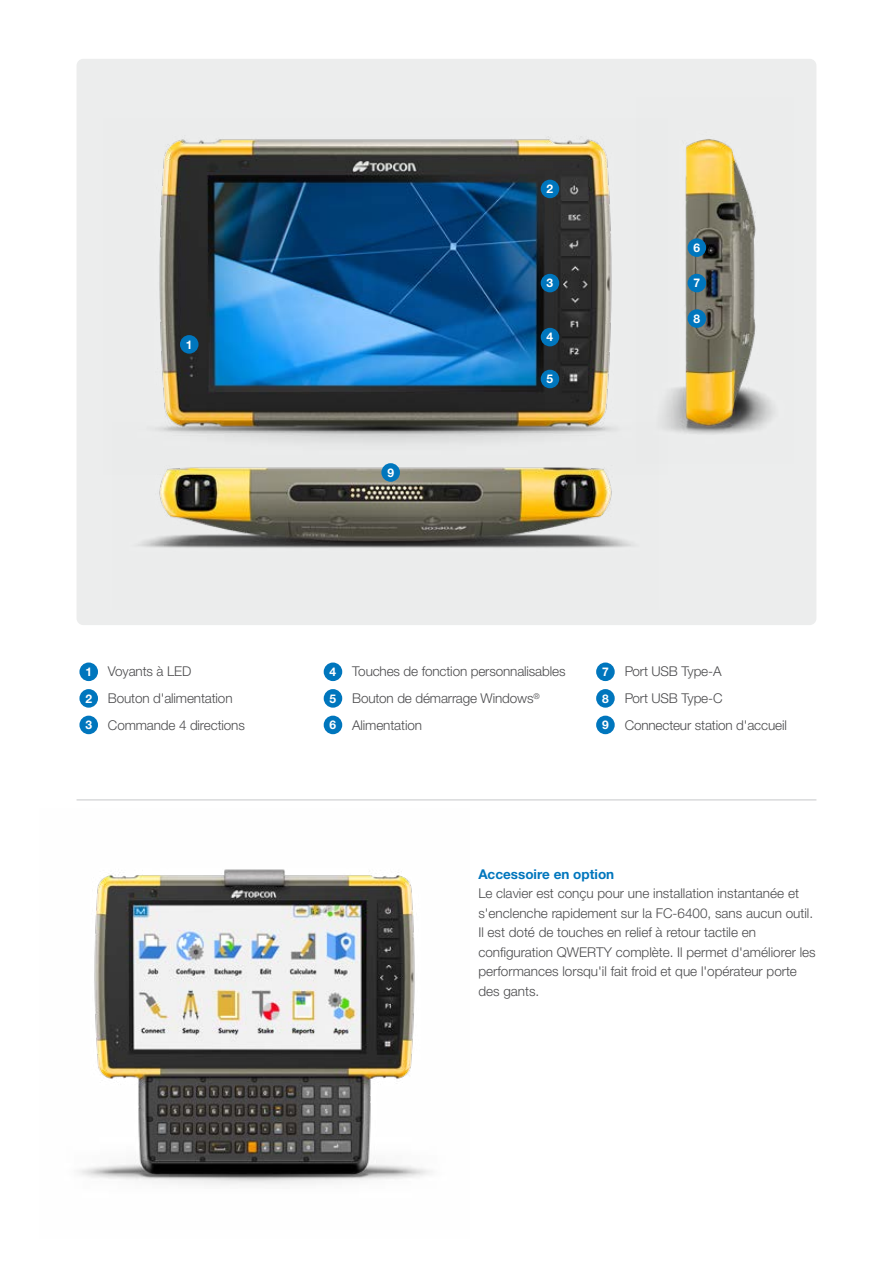
<style>
.page{position:relative;width:893px;height:1263px;background:#fff}
.page>*{position:absolute;margin:0;border:0;box-sizing:border-box;transform-origin:0 0}
.t1{font:300 13.5px/19.5px "Helvetica Neue LTW1 G";color:#4b4b4d}
.t2{font:700 13.5px "Helvetica Neue LTW1 G";color:#0076bd}
.t3{font:700 12px "Helvetica Neue LTW1 G";color:#fff}
</style>
<div class="page">
<hr style="left:77px;top:799px;width:739px;height:2px;background:#d9dadb">
<div style="left:79px;top:662px;width:19px;height:19px;background:#0076bd;border-radius:50%"></div>
<div style="left:79px;top:689px;width:19px;height:19px;background:#0076bd;border-radius:50%"></div>
<div style="left:79px;top:716px;width:19px;height:18px;background:#0076bd;border-radius:50%"></div>
<div style="left:324px;top:662px;width:18px;height:19px;background:#0076bd;border-radius:50%"></div>
<div style="left:324px;top:689px;width:18px;height:19px;background:#0076bd;border-radius:50%"></div>
<div style="left:324px;top:716px;width:18px;height:18px;background:#0076bd;border-radius:50%"></div>
<div style="left:596px;top:662px;width:19px;height:19px;background:#0076bd;border-radius:50%"></div>
<div style="left:596px;top:689px;width:19px;height:19px;background:#0076bd;border-radius:50%"></div>
<div style="left:596px;top:716px;width:19px;height:18px;background:#0076bd;border-radius:50%"></div>
<div style="left:77px;top:59px;width:739px;height:566px;background:#eceded;border-radius:7px"></div>
<img style="left:159px;top:136px;width:453px;height:286px">
<img style="left:138px;top:422px;width:493px;height:126px">
<img style="left:662px;top:139px;width:112px;height:295px">
<div style="left:180px;top:335px;width:18px;height:19px;background:#0076bd;border-radius:50%"></div>
<div style="left:541px;top:180px;width:18px;height:18px;background:#0076bd;border-radius:50%"></div>
<div style="left:541px;top:274px;width:18px;height:18px;background:#0076bd;border-radius:50%"></div>
<div style="left:541px;top:328px;width:18px;height:18px;background:#0076bd;border-radius:50%"></div>
<div style="left:541px;top:370px;width:18px;height:18px;background:#0076bd;border-radius:50%"></div>
<div style="left:688px;top:238px;width:18px;height:19px;background:#0076bd;border-radius:50%"></div>
<div style="left:688px;top:274px;width:18px;height:18px;background:#0076bd;border-radius:50%"></div>
<div style="left:688px;top:309px;width:18px;height:19px;background:#0076bd;border-radius:50%"></div>
<div style="left:381px;top:463px;width:19px;height:19px;background:#0076bd;border-radius:50%"></div>
<img style="left:78px;top:869px;width:354px;height:316px">
<p class="t3" style="left:186px;top:337px;width:8px">1</p>
<p class="t3" style="left:85px;top:664px;width:8px">1</p>
<p class="t3" style="left:85px;top:691px;width:8px">2</p>
<p class="t3" style="left:85px;top:717px;width:8px">3</p>
<p class="t1" style="left:108px;top:658px;width:138px;line-height:27px">Voyants à LED<br>Bouton d'alimentation<br>Commande 4 directions</p>
<p class="t3" style="left:387px;top:465px;width:8px">9</p>
<p class="t3" style="left:547px;top:182px;width:8px">2</p>
<p class="t3" style="left:547px;top:276px;width:8px">3</p>
<p class="t3" style="left:547px;top:330px;width:8px">4</p>
<p class="t3" style="left:547px;top:372px;width:8px">5</p>
<p class="t3" style="left:693px;top:240px;width:8px">6</p>
<p class="t3" style="left:693px;top:276px;width:8px">7</p>
<p class="t3" style="left:693px;top:311px;width:8px">8</p>
<p class="t1" style="left:625px;top:658px;width:99px;line-height:27px">Port USB Type-A<br>Port USB Type-C</p>
<p class="t1" style="left:352px;top:658px;width:215px;line-height:27px">Touches de fonction personnalisables<br>Bouton de démarrage Windows<sup>®<br></sup>Alimentation</p>
<p class="t3" style="left:330px;top:664px;width:8px">4</p>
<p class="t3" style="left:330px;top:691px;width:8px">5</p>
<p class="t3" style="left:602px;top:664px;width:8px">7</p>
<p class="t3" style="left:602px;top:691px;width:8px">8</p>
<p class="t3" style="left:602px;top:717px;width:8px">9</p>
<p class="t3" style="left:330px;top:717px;width:8px">6</p>
<p class="t1" style="left:625px;top:715px;width:164px">Connecteur station d'accueil</p>
<p class="t2" style="left:478px;top:865px;width:137px">Accessoire en option</p>
<p class="t1" style="left:478px;top:883px;width:339px">Le clavier est conçu pour une installation instantanée et s'enclenche rapidement sur la FC-6400, sans aucun outil.<br>Il est doté de touches en relief à retour tactile en configuration QWERTY complète. Il permet d'améliorer les performances lorsqu'il fait froid et que l'opérateur porte des gants.</p>
</div>
